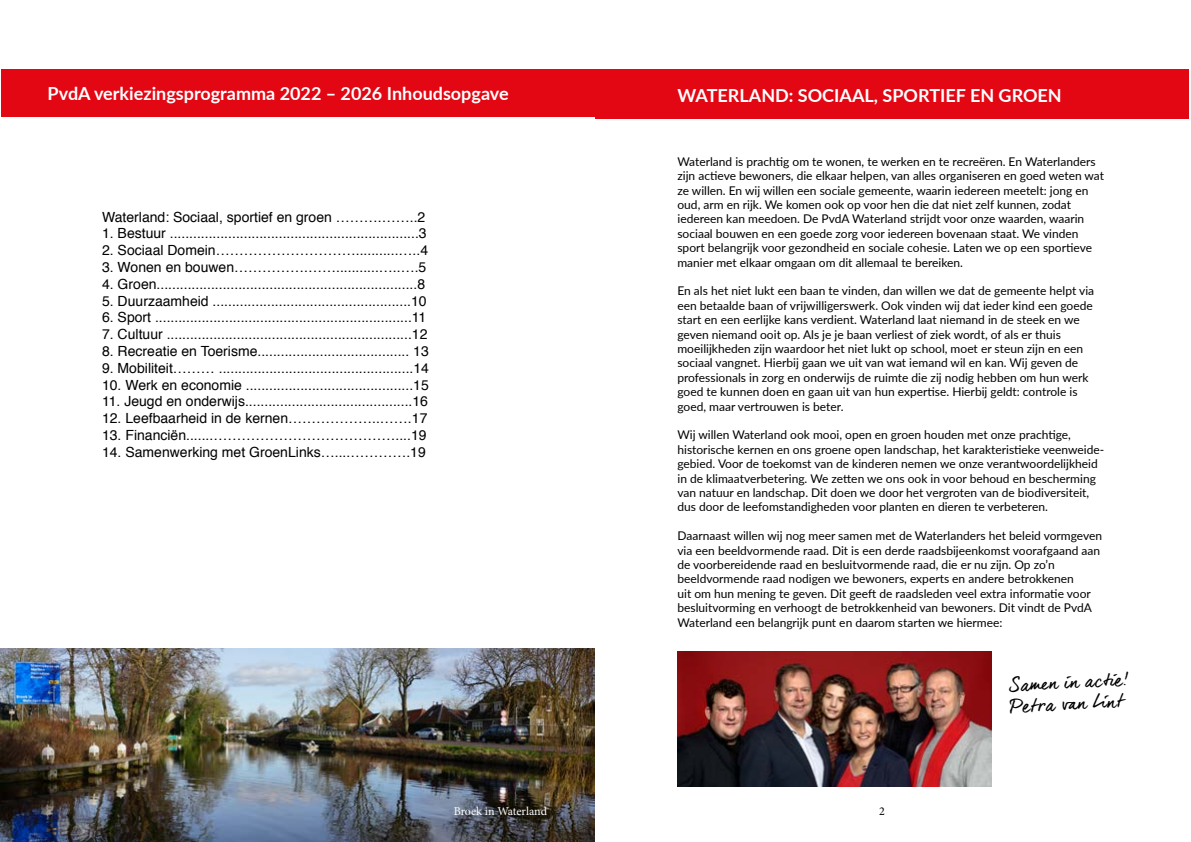
<style>
.page{position:relative;width:1191px;height:842px;background:#fff}
.page>*{position:absolute;margin:0;border:0;box-sizing:border-box;transform-origin:0 0}
.t1{font:700 18px "Lato";color:#fff}
.t2{font:18px/21.6px "dear Joe 6";color:#000}
.t3{font:14px "Helvetica";color:#000}
.t4{font:12px/14.4px "Lato";color:#000}
.t5{font:12px "Minion Pro";letter-spacing:-.005em;color:#fff}
.t6{font:12px "Minion Pro";color:#000}
</style>
<div class="page">
<div style="left:1px;top:69px;width:593px;height:48px;background:#e30613"></div>
<img style="left:1px;top:648px;width:593px;height:194px">
<div style="left:595px;top:69px;width:594px;height:50px;background:#e30613"></div>
<img style="left:677px;top:651px;width:314px;height:135px">
<h1 class="t1" style="left:48px;top:80px;width:463px">PvdA verkiezingsprogramma 2022 – 2026 Inhoudsopgave</h1>
<p class="t3" style="left:102px;top:206px;width:325px">Waterland: Sociaal, sportief en groen ……….……..2</p>
<p class="t3" style="left:102px;top:223px;width:326px">1. Bestuur ................................................................3</p>
<p class="t3" style="left:102px;top:239px;width:327px">2. Sociaal Domein…………………………...........…..4</p>
<p class="t3" style="left:102px;top:256px;width:326px">3. Wonen en bouwen…………….……...........…..….5</p>
<p class="t3" style="left:102px;top:273px;width:325px">4. Groen...................................................................8</p>
<p class="t3" style="left:102px;top:290px;width:326px">5. Duurzaamheid ...................................................10</p>
<p class="t3" style="left:102px;top:307px;width:326px">6. Sport ..................................................................11</p>
<p class="t3" style="left:102px;top:323px;width:327px">7. Cultuur ...............................................................12</p>
<p class="t3" style="left:102px;top:340px;width:328px">8. Recreatie en Toerisme....................................... 13</p>
<p class="t3" style="left:102px;top:357px;width:328px">9. Mobiliteit……… ..................................................14</p>
<p class="t3" style="left:102px;top:374px;width:328px">10. Werk en economie ...........................................15</p>
<p class="t3" style="left:102px;top:391px;width:327px">11. Jeugd en onderwijs...........................................16</p>
<p class="t3" style="left:102px;top:407px;width:327px">12. Leefbaarheid in de kernen………………..…….17</p>
<p class="t3" style="left:102px;top:424px;width:326px">13. Financiën.......…………………………………....19</p>
<p class="t3" style="left:102px;top:441px;width:325px">14. Samenwerking met GroenLinks…....………….19</p>
<h1 class="t1" style="left:677px;top:82px;width:386px">WATERLAND: SOCIAAL, SPORTIEF EN GROEN</h1>
<p class="t4" style="left:677px;top:154px;width:428px">Waterland is prachtig om te wonen, te werken en te recreëren. En Waterlanders zijn actieve bewoners, die elkaar helpen, van alles organiseren en goed weten wat ze willen. En wij willen een sociale gemeente, waarin iedereen meetelt: jong en oud, arm en rijk. We komen ook op voor hen die dat niet zelf kunnen, zodat iedereen kan meedoen. De PvdA Waterland strijdt voor onze waarden, waarin sociaal bouwen en een goede zorg voor iedereen bovenaan staat. We vinden sport belangrijk voor gezondheid en sociale cohesie. Laten we op een sportieve manier met elkaar omgaan om dit allemaal te bereiken.</p>
<p class="t4" style="left:677px;top:283px;width:418px">En als het niet lukt een baan te vinden, dan willen we dat de gemeente helpt via een betaalde baan of vrijwilligerswerk. Ook vinden wij dat ieder kind een goede start en een eerlijke kans verdient. Waterland laat niemand in de steek en we geven niemand ooit op. Als je je baan verliest of ziek wordt, of als er thuis moeilijkheden zijn waardoor het niet lukt op school, moet er steun zijn en een sociaal vangnet. Hierbij gaan we uit van wat iemand wil en kan. Wij geven de professionals in zorg en onderwijs de ruimte die zij nodig hebben om hun werk goed te kunnen doen en gaan uit van hun expertise. Hierbij geldt: controle is goed, maar vertrouwen is beter.</p>
<p class="t4" style="left:677px;top:427px;width:428px">Wij willen Waterland ook mooi, open en groen houden met onze prachtige, historische kernen en ons groene open landschap, het karakteristieke veenweide&shy;gebied. Voor de toekomst van de kinderen nemen we onze verantwoordelijkheid in de klimaatverbetering. We zetten we ons ook in voor behoud en bescherming van natuur en landschap. Dit doen we door het vergroten van de biodiversiteit, dus door de leefomstandigheden voor planten en dieren te verbeteren.</p>
<p class="t4" style="left:677px;top:528px;width:426px">Daarnaast willen wij nog meer samen met de Waterlanders het beleid vormgeven via een beeldvormende raad. Dit is een derde raadsbijeenkomst voorafgaand aan de voorbereidende raad en besluitvormende raad, die er nu zijn. Op zo’n beeldvormende raad nodigen we bewoners, experts en andere betrokkenen<br>uit om hun mening te geven. Dit geeft de raadsleden veel extra informatie voor besluitvorming en verhoogt de betrokkenheid van bewoners. Dit vindt de PvdA Waterland een belangrijk punt en daarom starten we hiermee:</p>
<h1 class="t2" style="left:1008px;top:674px;width:121px;rotate:-3deg">Same n in acti e!<br>Petra va n Li nt</h1>
<p class="t5" style="left:454px;top:803px;width:95px">Broek in Waterland</p>
<p class="t6" style="left:879px;top:803px;width:7px">2</p>
</div>
